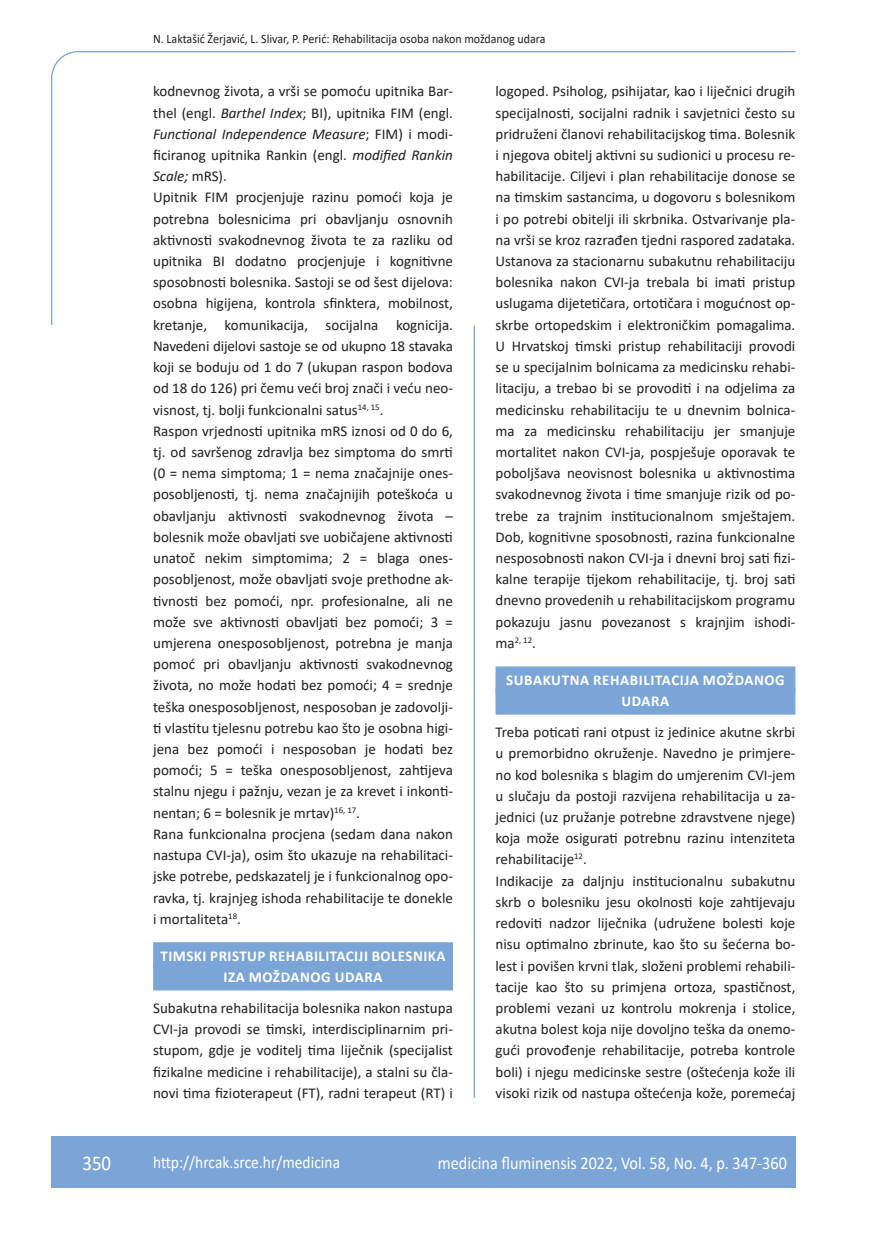
<style>
.page{position:relative;width:872px;height:1234px;background:#fff}
.page>*{position:absolute;margin:0;border:0;box-sizing:border-box;transform-origin:0 0}
.t1{font:21px "Calibri";color:#fff;scale:.9 1}
.t2{font:18px "Calibri";color:#fff;scale:.9 1}
.t3{font:17.25px "Calibri";color:#fff;scale:.9 1}
.t4{font:15px/21.1px "Calibri";color:#231f20}
.t5{font:700 15px/21.1px "Calibri";letter-spacing:.04em;color:#fff}
.t6{font:12.75px "Calibri";color:#231f20;scale:.94 1}
.t7{font:8.7px "Calibri";color:#231f20}
.s1{font-style:italic}
.s2{font-size:15px}
</style>
<div class="page">
<svg style="left:51px;top:51px;width:745px;height:274px"></svg>
<hr style="left:473px;top:325px;width:2px;height:772px;background:#7ca5d7">
<div style="left:51px;top:1135px;width:744px;height:51px;background:#7ca5d7"></div>
<div style="left:153px;top:942px;width:300px;height:27px;background:#7ca5d7"></div>
<div style="left:153px;top:963px;width:300px;height:27px;background:#7ca5d7"></div>
<div style="left:495px;top:666px;width:300px;height:27px;background:#7ca5d7"></div>
<div style="left:495px;top:687px;width:300px;height:27px;background:#7ca5d7"></div>
<p class="t6" style="left:153px;top:29px;width:419px">N. Laktašić Žerjavić, L. Slivar, P. Perić: Rehabilitacija osoba nakon moždanog udara</p>
<p class="t4" style="left:153px;top:80px;width:301px">kodnevnog života, a vrši se pomoću upitnika Bar&shy;thel (engl. <span class="s1">Barthel Index</span>; BI), upitnika FIM (engl.<br><span class="s1">Functional Independence Measure</span>; FIM) i modi&shy;ficiranog upitnika Rankin (engl. <span class="s1">modified Rankin Scale;</span> mRS).<br>Upitnik FIM procjenjuje razinu pomoći koja je potrebna bolesnicima pri obavljanju osnovnih aktivnosti svakodnevnog života te za razliku od upitnika BI dodatno procjenjuje i kognitivne sposobnosti bolesnika. Sastoji se od šest dijelova: osobna higijena, kontrola sfinktera, mobilnost, kretanje, komunikacija, socijalna kognicija.<br>Navedeni dijelovi sastoje se od ukupno 18 stavaka koji se boduju od 1 do 7 (ukupan raspon bodova od 18 do 126) pri čemu veći broj znači i veću neo&shy;visnost, tj. bolji funkcionalni satus<sup>14,</sup> <sup>15</sup>.<br>Raspon vrjednosti upitnika mRS iznosi od 0 do 6, tj. od savršenog zdravlja bez simptoma do smrti (0 = nema simptoma; 1 = nema značajnije ones&shy;posobljenosti, tj. nema značajnijih poteškoća u obavljanju aktivnosti svakodnevnog života – bolesnik može obavljati sve uobičajene aktivnosti unatoč nekim simptomima; 2 = blaga ones&shy;posobljenost, može obavljati svoje prethodne ak&shy;tivnosti bez pomoći, npr. profesionalne, ali ne može sve aktivnosti obavljati bez pomoći; 3 = umjerena onesposobljenost, potrebna je manja pomoć pri obavljanju aktivnosti svakodnevnog života, no može hodati bez pomoći; 4 = srednje teška onesposobljenost, nesposoban je zadovolji&shy;ti vlastitu tjelesnu potrebu kao što je osobna higi&shy;jena bez pomoći i nesposoban je hodati bez pomoći; 5 = teška onesposobljenost, zahtijeva stalnu njegu i pažnju, vezan je za krevet i inkonti&shy;nentan; 6 = bolesnik je mrtav)<sup>16,</sup> <sup>17</sup>.<br>Rana funkcionalna procjena (sedam dana nakon nastupa CVI-ja), osim što ukazuje na rehabilitaci&shy;jske potrebe, pedskazatelj je i funkcionalnog opo&shy;ravka, tj. krajnjeg ishoda rehabilitacije te donekle i mortaliteta<sup>18</sup>.</p>
<p class="t5" style="left:223px;top:945px;width:214px;text-indent:-63px">TIMSKI PRISTUP REHABILITACIJI BOLESNIKA<br>IZA MOŽDANOG UDARA</p>
<p class="t4" style="left:153px;top:996px;width:301px;text-align:justify">Subakutna rehabilitacija bolesnika nakon nastupa CVI-ja provodi se timski, interdisciplinarnim pri&shy;stupom, gdje je voditelj tima liječnik (specijalist fizikalne medicine i rehabilitacije), a stalni su čla&shy;novi tima fizioterapeut (FT), radni terapeut (RT) i</p>
<p class="t4" style="left:495px;top:80px;width:301px;text-align:justify">logoped. Psiholog, psihijatar, kao i liječnici drugih specijalnosti, socijalni radnik i savjetnici često su pridruženi članovi rehabilitacijskog tima. Bolesnik i njegova obitelj aktivni su sudionici u procesu re&shy;habilitacije. Ciljevi i plan rehabilitacije donose se na timskim sastancima, u dogovoru s bolesnikom i po potrebi obitelji ili skrbnika. Ostvarivanje pla&shy;na vrši se kroz razrađen tjedni raspored zadataka.<br>Ustanova za stacionarnu subakutnu rehabilitaciju bolesnika nakon CVI-ja trebala bi imati pristup uslugama dijetetičara, ortotičara i mogućnost op&shy;skrbe ortopedskim i elektroničkim pomagalima.<br>U Hrvatskoj timski pristup rehabilitaciji provodi se u specijalnim bolnicama za medicinsku rehabi&shy;litaciju, a trebao bi se provoditi i na odjelima za medicinsku rehabilitaciju te u dnevnim bolnica&shy;ma za medicinsku rehabilitaciju jer smanjuje mortalitet nakon CVI-ja, pospješuje oporavak te poboljšava neovisnost bolesnika u aktivnostima svakodnevnog života i time smanjuje rizik od po&shy;trebe za trajnim institucionalnom smještajem.<br>Dob, kognitivne sposobnosti, razina funkcionalne nesposobnosti nakon CVI-ja i dnevni broj sati fizi&shy;kalne terapije tijekom rehabilitacije, tj. broj sati dnevno provedenih u rehabilitacijskom programu pokazuju jasnu povezanost s krajnjim ishodi-</p>
<p class="t7" style="left:495px;top:634px;width:42px"><span class="s2">ma</span>2, 12<span class="s2">.</span></p>
<p class="t5" style="left:506px;top:669px;width:280px;text-align:center">SUBAKUTNA REHABILITACIJA MOŽDANOG<br>UDARA</p>
<p class="t4" style="left:495px;top:721px;width:301px">Treba poticati rani otpust iz jedinice akutne skrbi u premorbidno okruženje. Navedno je primjere&shy;no kod bolesnika s blagim do umjerenim CVI-jem u slučaju da postoji razvijena rehabilitacija u za&shy;jednici (uz pružanje potrebne zdravstvene njege) koja može osigurati potrebnu razinu intenziteta rehabilitacije<sup>12</sup>.<br>Indikacije za daljnju institucionalnu subakutnu skrb o bolesniku jesu okolnosti koje zahtijevaju redoviti nadzor liječnika (udružene bolesti koje nisu optimalno zbrinute, kao što su šećerna bo&shy;lest i povišen krvni tlak, složeni problemi rehabili&shy;tacije kao što su primjena ortoza, spastičnost, problemi vezani uz kontrolu mokrenja i stolice, akutna bolest koja nije dovoljno teška da onemo&shy;gući provođenje rehabilitacije, potreba kontrole boli) i njegu medicinske sestre (oštećenja kože ili visoki rizik od nastupa oštećenja kože, poremećaj</p>
<h1 class="t1" style="left:82px;top:1147px;width:33px">350</h1>
<p class="t3" style="left:153px;top:1149px;width:209px">http://hrcak.srce.hr/medicina</p>
<p class="t2" style="left:438px;top:1149px;width:389px">medicina fluminensis 2022, Vol. 58, No. 4, p. 347-360</p>
</div>
